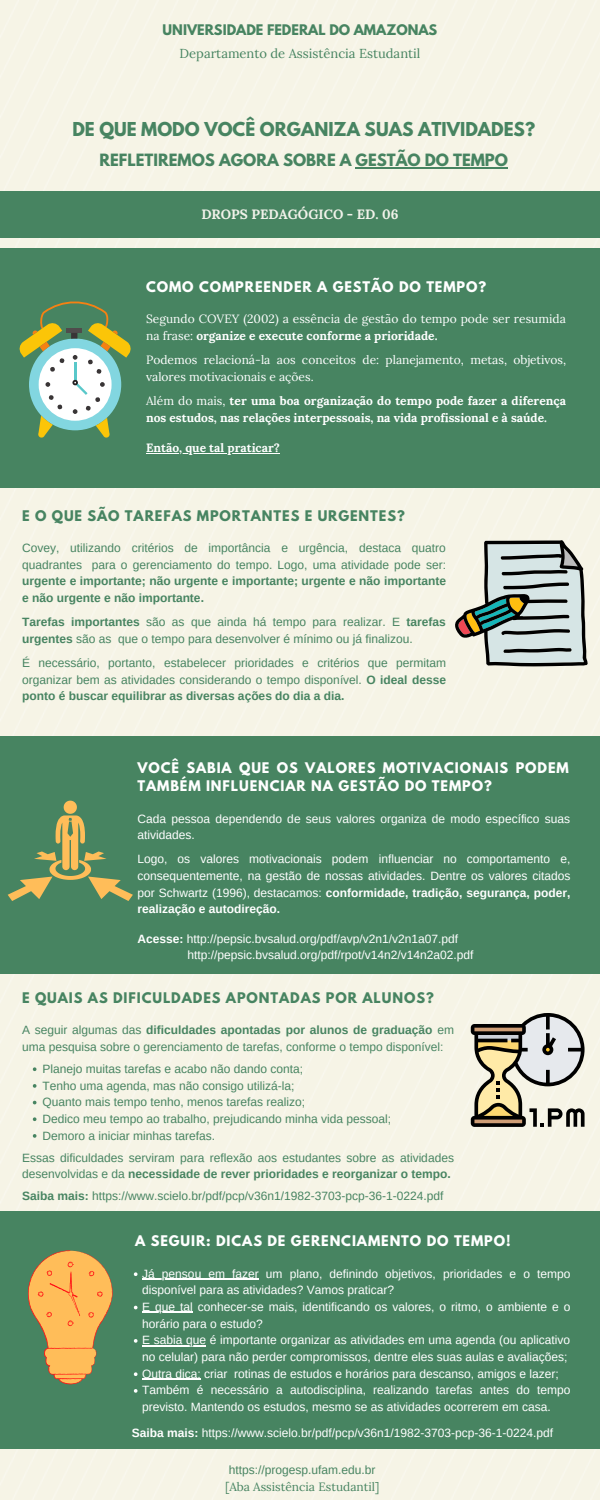
<style>
.page{position:relative;width:600px;height:1500px;background:#f6f4e6}
.page>*{position:absolute;margin:0;border:0;box-sizing:border-box;transform-origin:0 0}
.t1{font:700 17px "League Spartan";color:#478461}
.t2{font:700 15px "League Spartan";color:#478461}
.t3{font:700 13.5px "Lora";color:#f1f2ea}
.t4{font:700 13px/18px "League Spartan";letter-spacing:.07em;color:#fff}
.t5{font:700 13px "League Spartan";letter-spacing:.07em;color:#478461}
.t6{font:13px "Lora";color:#478461}
.t7{font:700 13px "League Spartan";color:#478461}
.t8{font:12px/16.7px "Arimo";color:#fff}
.t9{font:12px/16.7px "Arimo";color:#478461}
.t10{font:12px/16.5px "Lora";color:#fff}
.t11{font:700 12px/16.5px "Lora";color:#fff}
.t12{font:700 12px/16.5px "Arimo";color:#478461}
.t13{font:12px "Lora";color:#478461}
.s1{font-weight:700}
.s2{font-weight:400}
</style>
<div class="page">
<div style="left:0;top:1212px;width:600px;height:237px;background:#478461"></div>
<div style="left:0;top:191px;width:600px;height:46px;background:#478461"></div>
<div style="left:0;top:737px;width:600px;height:236px;background:#478461"></div>
<div style="left:0;top:249px;width:600px;height:238px;background:#478461"></div>
<svg style="left:28px;top:1250px;width:85px;height:134px"></svg>
<svg style="left:471px;top:1013px;width:114px;height:114px;background:#b0ab9c"></svg>
<svg style="left:33px;top:1067px;width:3px;height:4px"></svg>
<svg style="left:33px;top:1084px;width:3px;height:4px"></svg>
<svg style="left:33px;top:1117px;width:3px;height:4px"></svg>
<svg style="left:33px;top:1134px;width:3px;height:4px"></svg>
<svg style="left:134px;top:1272px;width:4px;height:4px"></svg>
<hr style="left:142px;top:1278px;width:117px;height:2px;background:#fff">
<svg style="left:134px;top:1306px;width:4px;height:3px"></svg>
<hr style="left:142px;top:1312px;width:51px;height:1px;background:#fff">
<svg style="left:134px;top:1339px;width:4px;height:4px"></svg>
<hr style="left:142px;top:1345px;width:64px;height:1px;background:#fff">
<svg style="left:134px;top:1372px;width:4px;height:4px"></svg>
<hr style="left:142px;top:1378px;width:59px;height:2px;background:#fff">
<svg style="left:134px;top:1389px;width:4px;height:4px"></svg>
<hr style="left:146px;top:453px;width:134px;height:1px;background:#fff">
<svg style="left:454px;top:540px;width:134px;height:126px;background:#a9b1ab"></svg>
<div style="left:29px;top:339px;width:92px;height:91px;background:#82d6e0;border-radius:50%"></div>
<div style="left:39px;top:348px;width:73px;height:73px;background:#fff;border-radius:50%"></div>
<hr style="left:74px;top:362px;width:2px;height:21px;background:#59c8ca">
<svg style="left:38px;top:416px;width:15px;height:22px"></svg>
<svg style="left:45px;top:382px;width:5px;height:5px"></svg>
<svg style="left:72px;top:380px;width:38px;height:58px"></svg>
<svg style="left:19px;top:301px;width:112px;height:73px"></svg>
<svg style="left:49px;top:395px;width:14px;height:15px"></svg>
<hr style="left:356px;top:167px;width:152px;height:1px;background:#478461">
<svg style="left:8px;top:801px;width:125px;height:100px"></svg>
<p class="t7" style="left:163px;top:24px;width:276px">UNIVERSIDADE FEDERAL DO AMAZONAS</p>
<p class="t6" style="left:180px;top:45px;width:242px">Departamento de Assistência Estudantil</p>
<h1 class="t1" style="left:72px;top:121px;width:464px">DE QUE MODO VOCÊ ORGANIZA SUAS ATIVIDADES?</h1>
<p class="t2" style="left:99px;top:153px;width:410px">REFLETIREMOS AGORA SOBRE A GESTÃO DO TEMPO</p>
<p class="t3" style="left:201px;top:205px;width:199px">DROPS PEDAGÓGICO - ED. 06</p>
<p class="t4" style="left:146px;top:280px;width:342px">COMO COMPREENDER A GESTÃO DO TEMPO?</p>
<p class="t10" style="left:146px;top:311px;width:421px">Segundo COVEY (2002) a essência de gestão do tempo pode ser resumida na frase: <span class="s1">organize e execute conforme a prioridade.</span></p>
<p class="t10" style="left:146px;top:352px;width:422px">Podemos relacioná-la aos conceitos de: planejamento, metas, objetivos, valores motivacionais e ações.</p>
<p class="t11" style="left:146px;top:393px;width:421px"><span class="s2">Além do mais,</span> ter uma boa organização do tempo pode fazer a diferença nos estudos, nas relações interpessoais, na vida profissional e à saúde.</p>
<p class="t11" style="left:146px;top:440px;width:135px">Então, que tal praticar?</p>
<p class="t5" style="left:22px;top:510px;width:384px">E O QUE SÃO TAREFAS MPORTANTES E URGENTES?</p>
<p class="t9" style="left:22px;top:540px;width:425px">Covey, utilizando critérios de importância e urgência, destaca quatro quadrantes para o gerenciamento do tempo. Logo, uma atividade pode ser:</p>
<p class="t12" style="left:22px;top:573px;width:425px">urgente e importante; não urgente e importante; urgente e não importante e não urgente e não importante.</p>
<p class="t9" style="left:22px;top:614px;width:425px"><span class="s1">Tarefas importantes</span> são as que ainda há tempo para realizar. E <span class="s1">tarefas urgentes</span> são as que o tempo para desenvolver é mínimo ou já finalizou.</p>
<p class="t9" style="left:22px;top:655px;width:426px;text-align:justify">É necessário, portanto, estabelecer prioridades e critérios que permitam organizar bem as atividades considerando o tempo disponível. <span class="s1">O ideal desse ponto é buscar equilibrar as diversas ações do dia a dia.</span></p>
<p class="t4" style="left:137px;top:760px;width:433px">VOCÊ SABIA QUE OS VALORES MOTIVACIONAIS PODEM<br>TAMBÉM INFLUENCIAR NA GESTÃO DO TEMPO?</p>
<p class="t8" style="left:137px;top:810px;width:434px">Cada pessoa dependendo de seus valores organiza de modo específico suas atividades.</p>
<p class="t8" style="left:137px;top:850px;width:435px;text-align:justify">Logo, os valores motivacionais podem influenciar no comportamento e, consequentemente, na gestão de nossas atividades. Dentre os valores citados por Schwartz (1996), destacamos: <span class="s1">conformidade, tradição, segurança, poder, realização e autodireção.</span></p>
<p class="t8" style="left:187px;top:930px;width:287px;text-indent:-50px"><span class="s1">Acesse:</span> http://pepsic.bvsalud.org/pdf/avp/v2n1/v2n1a07.pdf http://pepsic.bvsalud.org/pdf/rpot/v14n2/v14n2a02.pdf</p>
<p class="t5" style="left:22px;top:992px;width:413px">E QUAIS AS DIFICULDADES APONTADAS POR ALUNOS?</p>
<p class="t9" style="left:22px;top:1022px;width:434px">A seguir algumas das <span class="s1">dificuldades apontadas por alunos de graduação</span> em uma pesquisa sobre o gerenciamento de tarefas, conforme o tempo disponível:</p>
<p class="t9" style="left:43px;top:1061px;width:350px">Planejo muitas tarefas e acabo não dando conta;<br>Tenho uma agenda, mas não consigo utilizá-la;<br>Quanto mais tempo tenho, menos tarefas realizo;<br>Dedico meu tempo ao trabalho, prejudicando minha vida pessoal; Demoro a iniciar minhas tarefas.</p>
<p class="t9" style="left:22px;top:1149px;width:433px">Essas dificuldades serviram para reflexão aos estudantes sobre as atividades desenvolvidas e da <span class="s1">necessidade de rever prioridades e reorganizar o tempo.</span></p>
<p class="t9" style="left:22px;top:1188px;width:423px"><span class="s1">Saiba mais:</span> https://www.scielo.br/pdf/pcp/v36n1/1982-3703-pcp-36-1-0224.pdf</p>
<p class="t4" style="left:135px;top:1234px;width:377px">A SEGUIR: DICAS DE GERENCIAMENTO DO TEMPO!</p>
<p class="t8" style="left:142px;top:1265px;width:430px">Já pensou em fazer um plano, definindo objetivos, prioridades e o tempo disponível para as atividades? Vamos praticar?<br>E que tal conhecer-se mais, identificando os valores, o ritmo, o ambiente e o horário para o estudo?<br>E sabia que é importante organizar as atividades em uma agenda (ou aplicativo no celular) para não perder compromissos, dentre eles suas aulas e avaliações; Outra dica: criar rotinas de estudos e horários para descanso, amigos e lazer; Também é necessário a autodisciplina, realizando tarefas antes do tempo previsto. Mantendo os estudos, mesmo se as atividades ocorrerem em casa.</p>
<p class="t8" style="left:132px;top:1425px;width:423px"><span class="s1">Saiba mais:</span> https://www.scielo.br/pdf/pcp/v36n1/1982-3703-pcp-36-1-0224.pdf</p>
<p class="t9" style="left:229px;top:1462px;width:148px">https://progesp.ufam.edu.br</p>
<p class="t13" style="left:225px;top:1479px;width:156px">[Aba Assistência Estudantil]</p>
</div>
